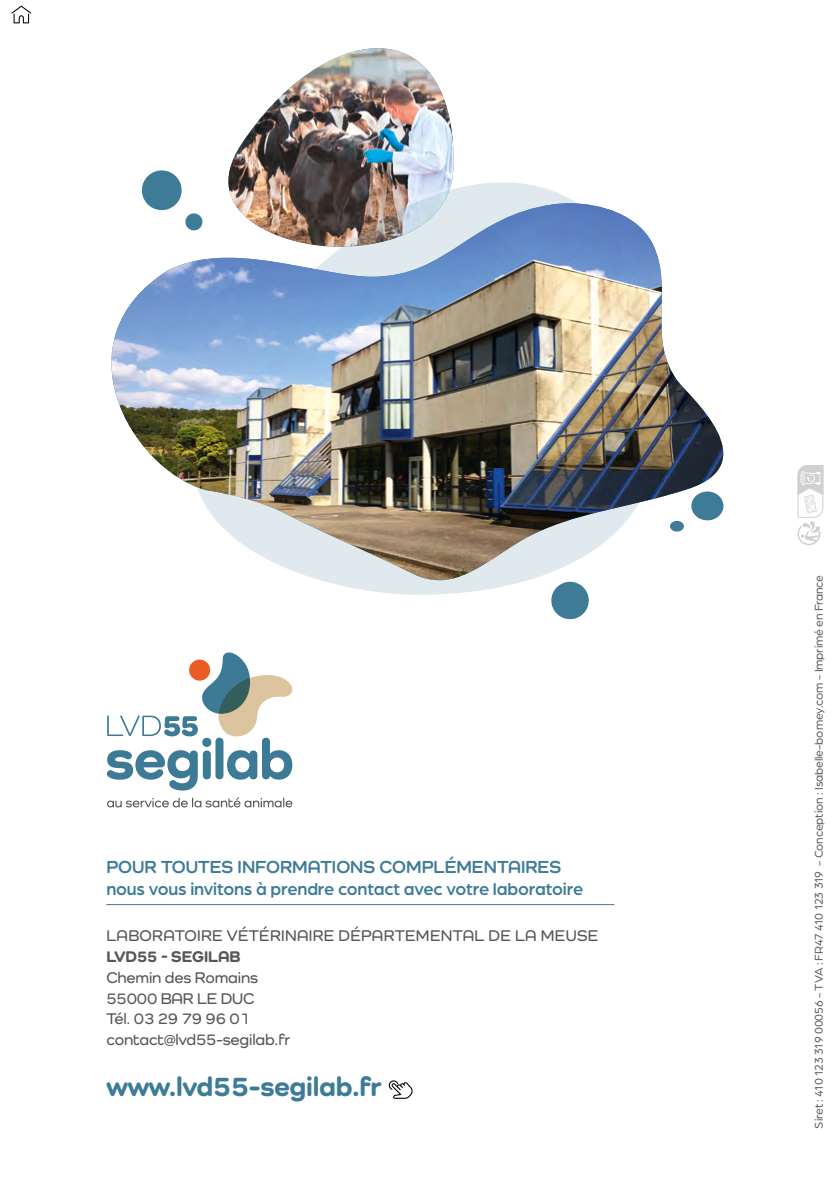
<style>
.page{position:relative;width:840px;height:1191px;background:#fff}
.page>*{position:absolute;margin:0;border:0;box-sizing:border-box;transform-origin:0 0}
.t1{font:800 28px "Como";letter-spacing:-.01em;color:#3d7b97}
.t2{font:500 18px "Arboria";letter-spacing:-.01em;color:#3d7b97}
.t3{font:700 18px "Como";color:#3d7b97}
.t4{font:600 16px/20.8px "Como";letter-spacing:-.01em;color:#575756}
.t5{font:600 16px "Como";letter-spacing:.02em;color:#575756}
.t6{font:800 16px "Como";color:#575756}
.t7{font:12px "Arboria";letter-spacing:-.01em;color:#575756}
</style>
<div class="page">
<img style="left:228px;top:48px;width:225px;height:134px">
<svg style="left:228px;top:182px;width:360px;height:413px"></svg>
<img style="left:111px;top:203px;width:613px;height:377px">
<svg style="left:139px;top:170px;width:64px;height:61px"></svg>
<div style="left:551px;top:582px;width:37px;height:37px;background:#3d7b97;border-radius:50%"></div>
<div style="left:691px;top:491px;width:32px;height:29px;background:#3d7b97;border-radius:50%"></div>
<div style="left:669px;top:521px;width:14px;height:10px;background:#3d7b97;border-radius:50%"></div>
<svg style="left:107px;top:797px;width:185px;height:10px"></svg>
<svg style="left:107px;top:652px;width:186px;height:138px"></svg>
<svg style="left:797px;top:465px;width:27px;height:80px"></svg>
<hr style="left:106px;top:904px;width:508px;height:1px;background:#3d7b97">
<svg style="left:11px;top:6px;width:20px;height:17px"></svg>
<svg style="left:388px;top:1080px;width:24px;height:18px"></svg>
<h2 class="t3" style="left:106px;top:856px;width:456px">POUR TOUTES INFORMATIONS COMPLÉMENTAIRES</h2>
<h2 class="t2" style="left:106px;top:876px;width:478px">nous vous invitons à prendre contact avec votre laboratoire</h2>
<h3 class="t5" style="left:106px;top:926px;width:493px">LABORATOIRE VÉTÉRINAIRE DÉPARTEMENTAL DE LA MEUSE</h3>
<h3 class="t6" style="left:106px;top:946px;width:135px">LVD55 - SEGILAB</h3>
<h3 class="t4" style="left:106px;top:966px;width:185px">Chemin des Romains<br>55000 BAR LE DUC<br>Tél. 03 29 79 96 01 contact@lvd55-segilab.fr</h3>
<h1 class="t1" style="left:106px;top:1069px;width:277px">www.lvd55-segilab.fr</h1>
<p class="t7" style="left:810px;top:1128px;width:555px;rotate:-90deg">Siret : 410 123 319 00056 - TVA : FR47 410 123 319 - Conception : Isabelle-bomey.com - Imprimé en France</p>
</div>
